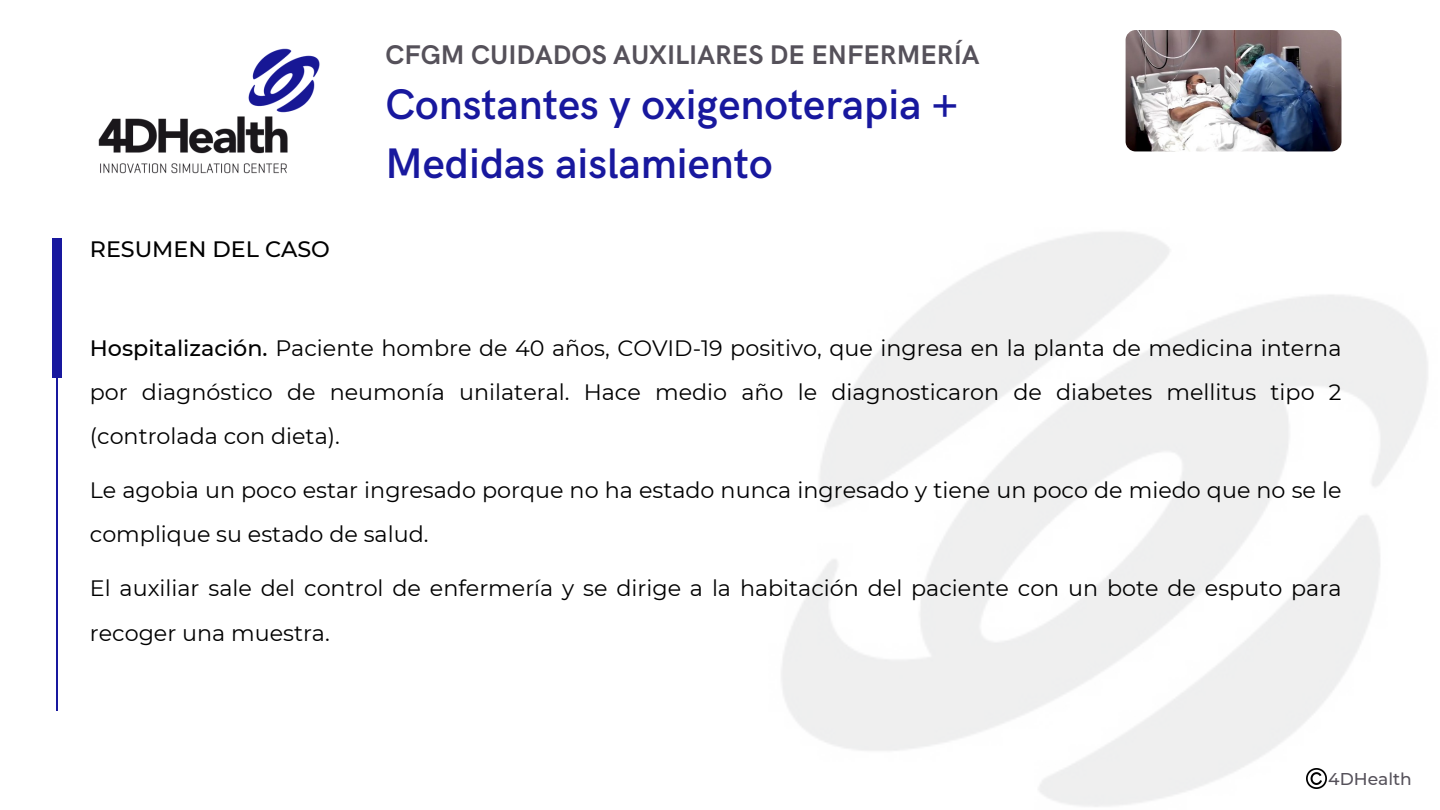
<style>
.page{position:relative;width:1440px;height:810px;background:#fff}
.page>*{position:absolute;margin:0;border:0;box-sizing:border-box;transform-origin:0 0}
.t1{font:600 42.8px/59.2px "HK Grotesk";color:#18189e}
.t2{font:700 27.1px "HK Grotesk";color:#55515a}
.t3{font:22.3px/44.2px "Montserrat";color:#000}
.t4{font:500 22.3px "Montserrat";color:#000}
.t5{font:500 17.1px "Montserrat";color:#55515a}
.s1{font-weight:500}
</style>
<div class="page">
<img style="left:98px;top:48px;width:222px;height:126px">
<img style="left:781px;top:232px;width:647px;height:575px">
<img style="left:1126px;top:30px;width:215px;height:121px;border-radius:10px">
<div style="left:52px;top:238px;width:9px;height:140px;background:#18189e"></div>
<hr style="left:56px;top:238px;width:1px;height:473px;background:#18189e">
<img style="left:1306px;top:769px;width:20px;height:20px">
<h1 class="t2" style="left:385px;top:40px;width:596px">CFGM CUIDADOS AUXILIARES DE ENFERMERÍA</h1>
<p class="t4" style="left:90px;top:236px;width:242px">RESUMEN DEL CASO</p>
<h2 class="t1" style="left:385px;top:76px;width:574px">Constantes y oxigenoterapia +<br>Medidas aislamiento</h2>
<p class="t3" style="left:90px;top:326px;width:1253px;text-align:justify"><span class="s1">Hospitalización.</span> Paciente hombre de 40 años, COVID-19 positivo, que ingresa en la planta de medicina interna por diagnóstico de neumonía unilateral. Hace medio año le diagnosticaron de diabetes mellitus tipo 2 (controlada con dieta).</p>
<p class="t3" style="left:90px;top:468px;width:1253px">Le agobia un poco estar ingresado porque no ha estado nunca ingresado y tiene un poco de miedo que no se le complique su estado de salud.</p>
<p class="t3" style="left:90px;top:566px;width:1253px">El auxiliar sale del control de enfermería y se dirige a la habitación del paciente con un bote de esputo para recoger una muestra.</p>
<h4 class="t5" style="left:1328px;top:769px;width:85px">4DHealth</h4>
</div>
